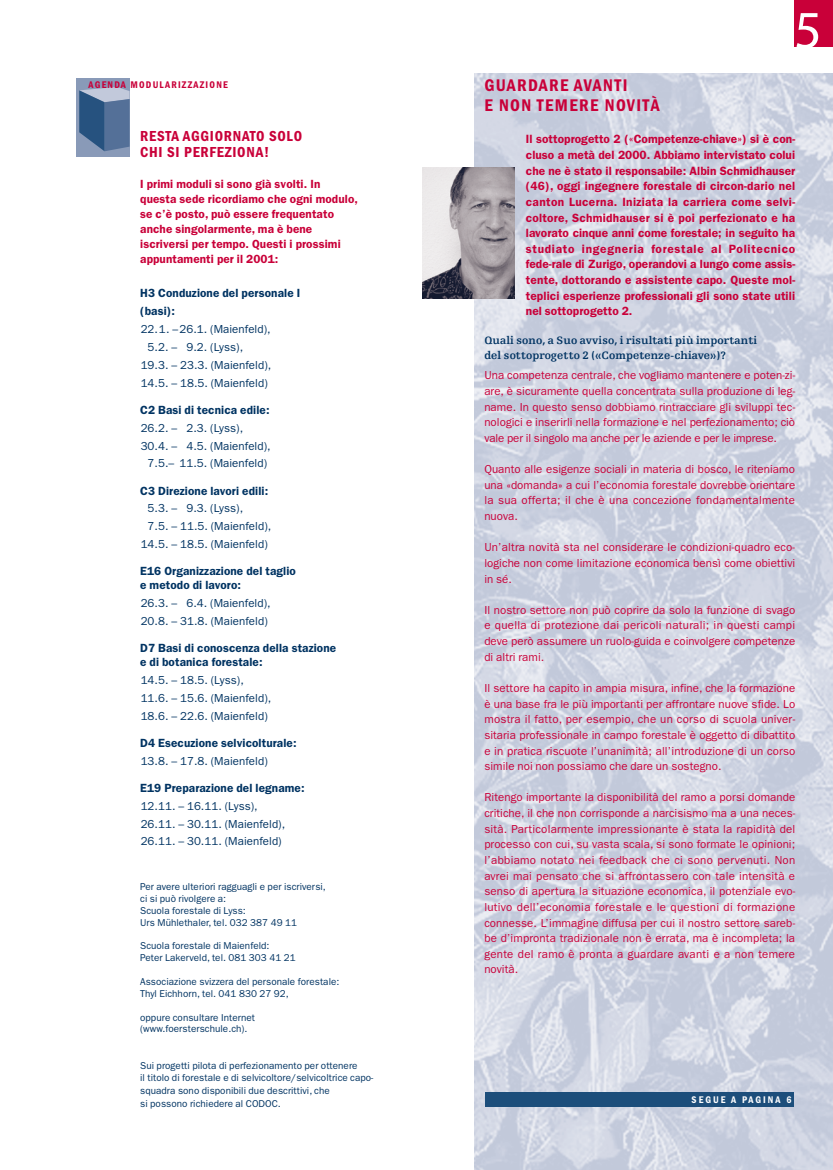
<style>
.page{position:relative;width:833px;height:1170px;background:#fff}
.page>*{position:absolute;margin:0;border:0;box-sizing:border-box;transform-origin:0 0}
.t1{font:53.75px "Myriad Pro";color:#fff}
.t2{font:600 condensed 17.5px/20px "Franklin Gothic LT";letter-spacing:.08em;color:#c90039}
.t3{font:600 condensed 15px/16.2px "Franklin Gothic LT";letter-spacing:.05em;color:#c90039}
.t4{font:600 12px/15.6px "Franklin Gothic LT";letter-spacing:.01em;color:#c90039;text-align:justify}
.t5{font:600 11.88px/14.1px "Franklin Gothic LT";letter-spacing:.01em;color:#003362}
.t6{font:600 11.88px/15px "Franklin Gothic LT";letter-spacing:.01em;color:#c90039}
.t7{font:11.62px/15.6px "Franklin Gothic LT";letter-spacing:.005em;color:#c90039;text-align:justify}
.t8{font:11.62px/17.9px "Franklin Gothic LT";letter-spacing:.005em;color:#003362}
.t9{font:700 11.25px/15.6px "Egyptienne FLT";letter-spacing:.005em;color:#003362}
.t10{font:10px/11.9px "Franklin Gothic LT";letter-spacing:.005em;color:#003362}
.t11{font:600 condensed 10px "Franklin Gothic LT";letter-spacing:.125em;color:#c90039}
.t12{font:600 condensed 10px "Franklin Gothic LT";letter-spacing:.2em;color:#fff}
</style>
<div class="page">
<img style="left:475px;top:73px;width:358px;height:1096px">
<div style="left:794px;top:0;width:39px;height:46px;background:#c90039"></div>
<div style="left:76px;top:78px;width:54px;height:78px;background:#899ab8"></div>
<svg style="left:79px;top:87px;width:51px;height:64px"></svg>
<img style="left:422px;top:168px;width:92px;height:130px">
<div style="left:485px;top:1091px;width:309px;height:15px;background:#1c4e7b"></div>
<h1 class="t1" style="left:794px;top:-3px;width:29px">5</h1>
<p class="t11" style="left:89px;top:79px;width:141px">AGENDA MODULARIZZAZIONE</p>
<h2 class="t2" style="left:484px;top:75px;width:177px">GUARDARE AVANTI<br>E NON TEMERE NOVITÀ</h2>
<p class="t4" style="left:526px;top:131px;width:271px">Il sottoprogetto 2 («Competenze-chiave») si è con&shy;cluso a metà del 2000. Abbiamo intervistato colui che ne è stato il responsabile: Albin Schmidhauser (46), oggi ingegnere forestale di circon-dario nel canton Lucerna. Iniziata la carriera come selvi&shy;coltore, Schmidhauser si è poi perfezionato e ha lavorato cinque anni come forestale; in seguito ha studiato ingegneria forestale al Politecnico fede-rale di Zurigo, operandovi a lungo come assis&shy;tente, dottorando e assistente capo. Queste mol&shy;teplici esperienze professionali gli sono state utili nel sottoprogetto 2.</p>
<p class="t9" style="left:484px;top:332px;width:274px">Quali sono, a Suo avviso, i risultati più importanti del sottoprogetto 2 («Competenze-chiave»)?</p>
<p class="t7" style="left:484px;top:367px;width:312px">Una competenza centrale, che vogliamo mantenere e poten-zi&shy;are, è sicuramente quella concentrata sulla produzione di leg&shy;name. In questo senso dobbiamo rintracciare gli sviluppi tec&shy;nologici e inserirli nella formazione e nel perfezionamento; ciò vale per il singolo ma anche per le aziende e per le imprese.</p>
<p class="t7" style="left:484px;top:461px;width:312px">Quanto alle esigenze sociali in materia di bosco, le riteniamo una «domanda» a cui l’economia forestale dovrebbe orientare la sua offerta; il che è una concezione fondamentalmente nuova.</p>
<p class="t7" style="left:484px;top:539px;width:312px">Un’altra novità sta nel considerare le condizioni-quadro eco&shy;logiche non come limitazione economica bensì come obiettivi in sé.</p>
<p class="t7" style="left:484px;top:602px;width:312px">Il nostro settore non può coprire da solo la funzione di svago e quella di protezione dai pericoli naturali; in questi campi deve però assumere un ruolo-guida e coinvolgere competenze di altri rami.</p>
<p class="t7" style="left:484px;top:680px;width:312px">Il settore ha capito in ampia misura, infine, che la formazione è una base fra le più importanti per affrontare nuove sfide. Lo mostra il fatto, per esempio, che un corso di scuola univer&shy;sitaria professionale in campo forestale è oggetto di dibattito e in pratica riscuote l’unanimità; all’introduzione di un corso simile noi non possiamo che dare un sostegno.</p>
<p class="t7" style="left:484px;top:789px;width:312px">Ritengo importante la disponibilità del ramo a porsi domande critiche, il che non corrisponde a narcisismo ma a una neces&shy;sità. Particolarmente impressionante è stata la rapidità del processo con cui, su vasta scala, si sono formate le opinioni; l’abbiamo notato nei feedback che ci sono pervenuti. Non avrei mai pensato che si affrontassero con tale intensità e senso di apertura la situazione economica, il potenziale evo&shy;lutivo dell’economia forestale e le questioni di formazione connesse. L’immagine diffusa per cui il nostro settore sareb&shy;be d’impronta tradizionale non è errata, ma è incompleta; la gente del ramo è pronta a guardare avanti e a non temere novità.</p>
<p class="t3" style="left:140px;top:128px;width:163px">RESTA AGGIORNATO SOLO<br>CHI SI PERFEZIONA!</p>
<p class="t6" style="left:140px;top:177px;width:219px">I primi moduli si sono già svolti. In questa sede ricordiamo che ogni modulo, se c’è posto, può essere frequentato anche singolarmente, ma è bene iscriversi per tempo. Questi i prossimi appuntamenti per il 2001:</p>
<p class="t5" style="left:140px;top:284px;width:162px;line-height:17.9px">H3 Conduzione del personale I (basi):</p>
<p class="t8" style="left:141px;top:320px;width:131px">22.1. –26.1. (Maienfeld),</p>
<p class="t8" style="left:148px;top:338px;width:97px">5.2. – 9.2. (Lyss),</p>
<p class="t8" style="left:141px;top:356px;width:132px">19.3. – 23.3. (Maienfeld),</p>
<p class="t8" style="left:141px;top:374px;width:129px">14.5. – 18.5. (Maienfeld)</p>
<p class="t5" style="left:140px;top:402px;width:131px">C2 Basi di tecnica edile:</p>
<p class="t8" style="left:141px;top:419px;width:104px">26.2. – 2.3. (Lyss),</p>
<p class="t8" style="left:141px;top:437px;width:131px">30.4. – 4.5. (Maienfeld),</p>
<p class="t8" style="left:148px;top:454px;width:121px">7.5.– 11.5. (Maienfeld)</p>
<p class="t5" style="left:140px;top:483px;width:129px">C3 Direzione lavori edili:</p>
<p class="t8" style="left:148px;top:499px;width:97px">5.3. – 9.3. (Lyss),</p>
<p class="t8" style="left:148px;top:517px;width:125px">7.5. – 11.5. (Maienfeld),</p>
<p class="t8" style="left:141px;top:535px;width:129px">14.5. – 18.5. (Maienfeld)</p>
<p class="t5" style="left:140px;top:564px;width:157px">E16 Organizzazione del taglio e metodo di lavoro:</p>
<p class="t8" style="left:141px;top:594px;width:131px">26.3. – 6.4. (Maienfeld),<br>20.8. – 31.8. (Maienfeld)</p>
<p class="t5" style="left:140px;top:641px;width:197px">D7 Basi di conoscenza della stazione e di botanica forestale:</p>
<p class="t8" style="left:141px;top:671px;width:132px">14.5. – 18.5. (Lyss),<br>11.6. – 15.6. (Maienfeld),<br>18.6. – 22.6. (Maienfeld)</p>
<p class="t5" style="left:140px;top:735px;width:158px">D4 Esecuzione selvicolturale:</p>
<p class="t8" style="left:141px;top:752px;width:129px">13.8. – 17.8. (Maienfeld)</p>
<p class="t5" style="left:140px;top:780px;width:166px">E19 Preparazione del legname:</p>
<p class="t8" style="left:141px;top:796px;width:146px">12.11. – 16.11. (Lyss),<br>26.11. – 30.11. (Maienfeld),<br>26.11. – 30.11. (Maienfeld)</p>
<p class="t10" style="left:140px;top:880px;width:187px">Per avere ulteriori ragguagli e per iscriversi, ci si può rivolgere a:<br>Scuola forestale di Lyss:<br>Urs Mühlethaler, tel. 032 387 49 11</p>
<p class="t10" style="left:140px;top:939px;width:157px">Scuola forestale di Maienfeld:<br>Peter Lakerveld, tel. 081 303 41 21</p>
<p class="t10" style="left:140px;top:975px;width:201px">Associazione svizzera del personale forestale:<br>Thyl Eichhorn, tel. 041 830 27 92,</p>
<p class="t10" style="left:140px;top:1011px;width:116px">oppure consultare Internet (www.foersterschule.ch).</p>
<p class="t10" style="left:140px;top:1059px;width:235px;line-height:12.6px">Sui progetti pilota di perfezionamento per ottenere<br>il titolo di forestale e di selvicoltore/selvicoltrice capo&shy;squadra sono disponibili due descrittivi, che<br>si possono richiedere al CODOC.</p>
<p class="t12" style="left:691px;top:1094px;width:101px">SEGUE A PAGINA 6</p>
</div>
